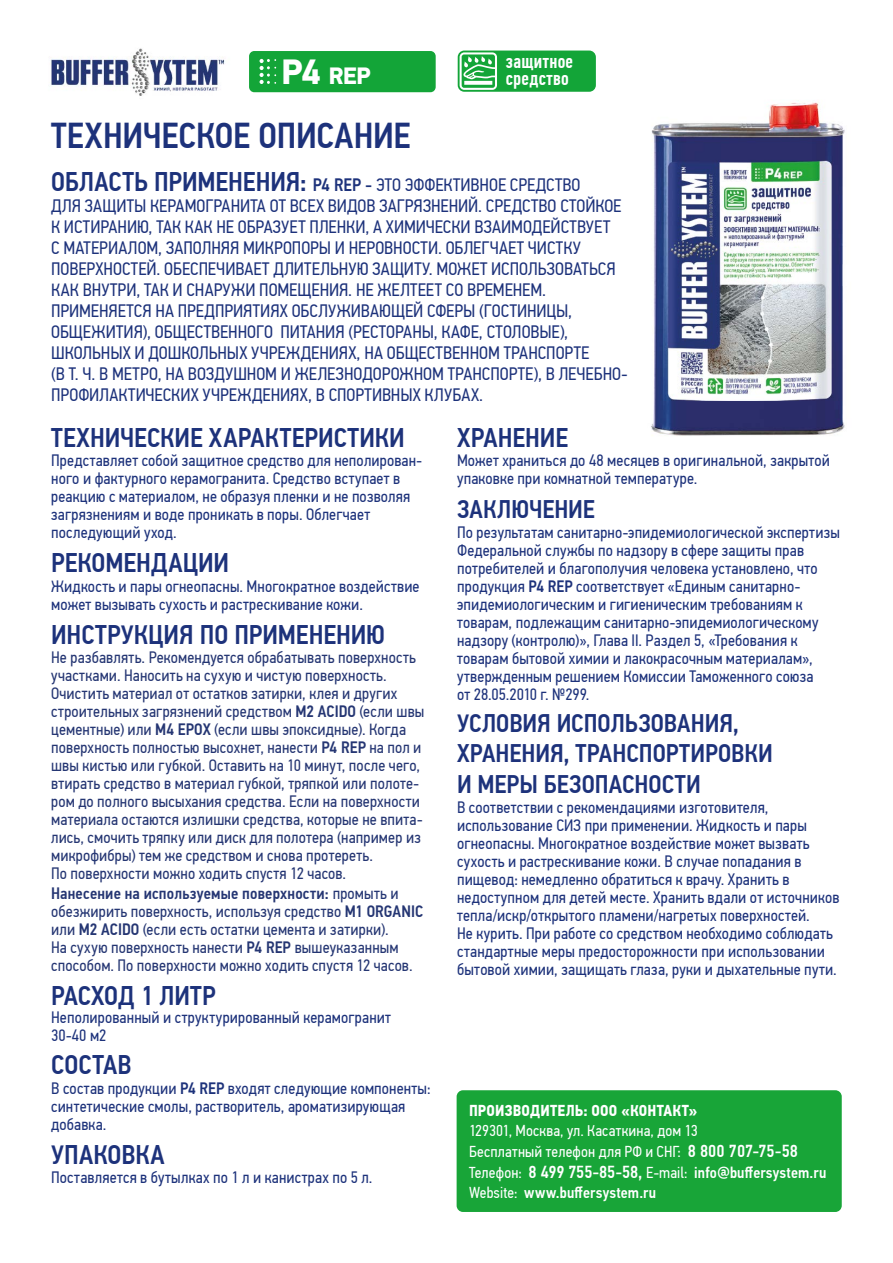
<style>
.page{position:relative;width:893px;height:1263px;background:#fff}
.page>*{position:absolute;margin:0;border:0;box-sizing:border-box;transform-origin:0 0}
.t1{font:500 36px "PF Din Text Cond Pro";letter-spacing:-.005em;color:#1d327b}
.t2{font:500 27px "PF Din Text Cond Pro";color:#1d327b}
.t3{font:500 25.5px/30.6px "PF Din Text Cond Pro";color:#1d327b}
.t4{font:900 24px "PF Din Display Pro";color:#fff}
.t5{font:500 20.1px/17.1px "PF Din Text Comp Pro";letter-spacing:.015em;color:#fff}
.t6{font:18px/21px "PF Din Text Cond Pro";color:#1d327b}
.t7{font:16.5px/18px "PF Din Text Cond Pro";letter-spacing:.01em;color:#1d327b}
.t8{font:16.5px/18px "PF Din Text Cond Pro";letter-spacing:.01em;color:#253673}
.t9{font:15.75px/20.5px "PF Din Text Cond Pro";letter-spacing:.01em;color:#fff}
.t10{font:700 15.75px "PF Din Text Cond Pro";letter-spacing:.01em;color:#fff}
.s1{font-size:35.7px}
.s2{font-weight:500;font-size:27px}
.s3{font-weight:500}
.s4{font-weight:500;font-size:17.4px}
</style>
<div class="page">
<div style="left:457px;top:1090px;width:385px;height:122px;background:#18a538;border-radius:6px"></div>
<img style="left:51px;top:48px;width:174px;height:48px">
<div style="left:249px;top:51px;width:187px;height:41px;background:#13a538;border-radius:5px"></div>
<svg style="left:260px;top:59px;width:16px;height:25px"></svg>
<svg style="left:458px;top:51px;width:138px;height:41px;background:#2eaf4f"></svg>
<img style="left:651px;top:100px;width:194px;height:336px">
<h3 class="t4" style="left:281px;top:61px;width:91px"><span class="s1">P4</span> REP</h3>
<h1 class="t1" style="left:51px;top:114px;width:361px">ТЕХНИЧЕСКОЕ ОПИСАНИЕ</h1>
<p class="t5" style="left:506px;top:53px;width:69px">защитное средство</p>
<p class="t6" style="left:51px;top:174px;width:578px"><span class="s2">ОБЛАСТЬ ПРИМЕНЕНИЯ:</span> <span class="s3">P4 REP -</span> ЭТО ЭФФЕКТИВНОЕ СРЕДСТВО<br>ДЛЯ ЗАЩИТЫ КЕРАМОГРАНИТА ОТ ВСЕХ ВИДОВ ЗАГРЯЗНЕНИЙ. СРЕДСТВО СТОЙКОЕ К ИСТИРАНИЮ, ТАК КАК НЕ ОБРАЗУЕТ ПЛЕНКИ, А ХИМИЧЕСКИ ВЗАИМОДЕЙСТВУЕТ<br>С МАТЕРИАЛОМ, ЗАПОЛНЯЯ МИКРОПОРЫ И НЕРОВНОСТИ. ОБЛЕГЧАЕТ ЧИСТКУ ПОВЕРХНОСТЕЙ. ОБЕСПЕЧИВАЕТ ДЛИТЕЛЬНУЮ ЗАЩИТУ. МОЖЕТ ИСПОЛЬЗОВАТЬСЯ КАК ВНУТРИ, ТАК И СНАРУЖИ ПОМЕЩЕНИЯ. НЕ ЖЕЛТЕЕТ СО ВРЕМЕНЕМ.<br>ПРИМЕНЯЕТСЯ НА ПРЕДПРИЯТИЯХ ОБСЛУЖИВАЮЩЕЙ СФЕРЫ (ГОСТИНИЦЫ, ОБЩЕЖИТИЯ), ОБЩЕСТВЕННОГО ПИТАНИЯ (РЕСТОРАНЫ, КАФЕ, СТОЛОВЫЕ), ШКОЛЬНЫХ И ДОШКОЛЬНЫХ УЧРЕЖДЕНИЯХ, НА ОБЩЕСТВЕННОМ ТРАНСПОРТЕ<br>(В Т. Ч. В МЕТРО, НА ВОЗДУШНОМ И ЖЕЛЕЗНОДОРОЖНОМ ТРАНСПОРТЕ), В ЛЕЧЕБНО-ПРОФИЛАКТИЧЕСКИХ УЧРЕЖДЕНИЯХ, В СПОРТИВНЫХ КЛУБАХ.</p>
<h2 class="t2" style="left:51px;top:421px;width:355px">ТЕХНИЧЕСКИЕ ХАРАКТЕРИСТИКИ</h2>
<p class="t7" style="left:51px;top:452px;width:373px">Представляет собой защитное средство для неполирован&shy;ного и фактурного керамогранита. Средство вступает в реакцию с материалом, не образуя пленки и не позволяя загрязнениям и воде проникать в поры. Облегчает последующий уход.</p>
<h2 class="t2" style="left:51px;top:547px;width:179px">РЕКОМЕНДАЦИИ</h2>
<p class="t7" style="left:51px;top:577px;width:370px">Жидкость и пары огнеопасны. Многократное воздействие может вызывать сухость и растрескивание кожи.</p>
<h2 class="t2" style="left:51px;top:618px;width:335px">ИНСТРУКЦИЯ ПО ПРИМЕНЕНИЮ</h2>
<p class="t8" style="left:51px;top:648px;width:375px">Не разбавлять. Рекомендуется обрабатывать поверхность участками. Наносить на сухую и чистую поверхность.<br>Очистить материал от остатков затирки, клея и других строительных загрязнений средством <span class="s3">M2 ACIDO</span> (если швы цементные) или <span class="s3">M4 EPOX</span> (если швы эпоксидные). Когда поверхность полностью высохнет, нанести <span class="s3">P4 REP</span> на пол и швы кистью или губкой. Оставить на 10 минут, после чего, втирать средство в материал губкой, тряпкой или полоте&shy;ром до полного высыхания средства. Если на поверхности материала остаются излишки средства, которые не впита&shy;лись, смочить тряпку или диск для полотера (например из микрофибры) тем же средством и снова протереть.<br>По поверхности можно ходить спустя 12 часов.</p>
<p class="t8" style="left:51px;top:884px;width:373px"><span class="s3">Нанесение на используемые поверхности:</span> промыть и обезжирить поверхность, используя средство <span class="s3">M1 ORGANIC </span>или <span class="s3">M2 ACIDO</span> (если есть остатки цемента и затирки).<br>На сухую поверхность нанести <span class="s3">P4 REP</span> вышеуказанным способом. По поверхности можно ходить спустя 12 часов.</p>
<h2 class="t2" style="left:51px;top:979px;width:166px">РАСХОД 1 ЛИТР</h2>
<p class="t7" style="left:51px;top:1008px;width:341px">Неполированный и структурированный керамогранит<br>30-40 м2</p>
<h2 class="t2" style="left:51px;top:1049px;width:82px">СОСТАВ</h2>
<p class="t7" style="left:51px;top:1079px;width:381px">В состав продукции <span class="s3">P4 REP</span> входят следующие компоненты: синтетические смолы, растворитель, ароматизирующая добавка.</p>
<h2 class="t2" style="left:51px;top:1138px;width:115px">УПАКОВКА</h2>
<p class="t7" style="left:51px;top:1169px;width:323px">Поставляется в бутылках по 1 л и канистрах по 5 л.</p>
<h2 class="t2" style="left:457px;top:421px;width:113px">ХРАНЕНИЕ</h2>
<p class="t7" style="left:457px;top:452px;width:374px">Может храниться до 48 месяцев в оригинальной, закрытой упаковке при комнатной температуре.</p>
<h3 class="t3" style="left:457px;top:494px;width:139px">ЗАКЛЮЧЕНИЕ</h3>
<p class="t7" style="left:457px;top:523px;width:384px">По результатам санитарно-эпидемиологической экспертизы Федеральной службы по надзору в сфере защиты прав потребителей и благополучия человека установлено, что продукция <span class="s3">P4 REP</span> соответствует «Единым санитарно&shy;эпидемиологическим и гигиеническим требованиям к товарам, подлежащим санитарно-эпидемиологическому надзору (контролю)», Глава II. Раздел 5, «Требования к товарам бытовой химии и лакокрасочным материалам», утвержденным решением Комиссии Таможенного союза<br>от 28.05.2010 г. №299.</p>
<h3 class="t3" style="left:457px;top:708px;width:317px">УСЛОВИЯ ИСПОЛЬЗОВАНИЯ,<br>ХРАНЕНИЯ, ТРАНСПОРТИРОВКИ<br>И МЕРЫ БЕЗОПАСНОСТИ</h3>
<p class="t7" style="left:457px;top:798px;width:384px">В соответствии с рекомендациями изготовителя, использование СИЗ при применении. Жидкость и пары огнеопасны. Многократное воздействие может вызвать сухость и растрескивание кожи. В случае попадания в пищевод: немедленно обратиться к врачу. Хранить в недоступном для детей месте. Хранить вдали от источников тепла/искр/открытого пламени/нагретых поверхностей.<br>Не курить. При работе со средством необходимо соблюдать стандартные меры предосторожности при использовании бытовой химии, защищать глаза, руки и дыхательные пути.</p>
<p class="t10" style="left:469px;top:1101px;width:230px">ПРОИЗВОДИТЕЛЬ: ООО «КОНТАКТ»</p>
<p class="t9" style="left:469px;top:1121px;width:359px">129301, Москва, ул. Касаткина, дом 13<br>Бесплатный телефон для РФ и СНГ: <span class="s4">8 800 707-75-58<br></span>Телефон: <span class="s4">8 499 755-85-58,</span> Е-mail: <span class="s3">info@buffersystem.ru </span>Website: <span class="s3">www.buffersystem.ru</span></p>
</div>
